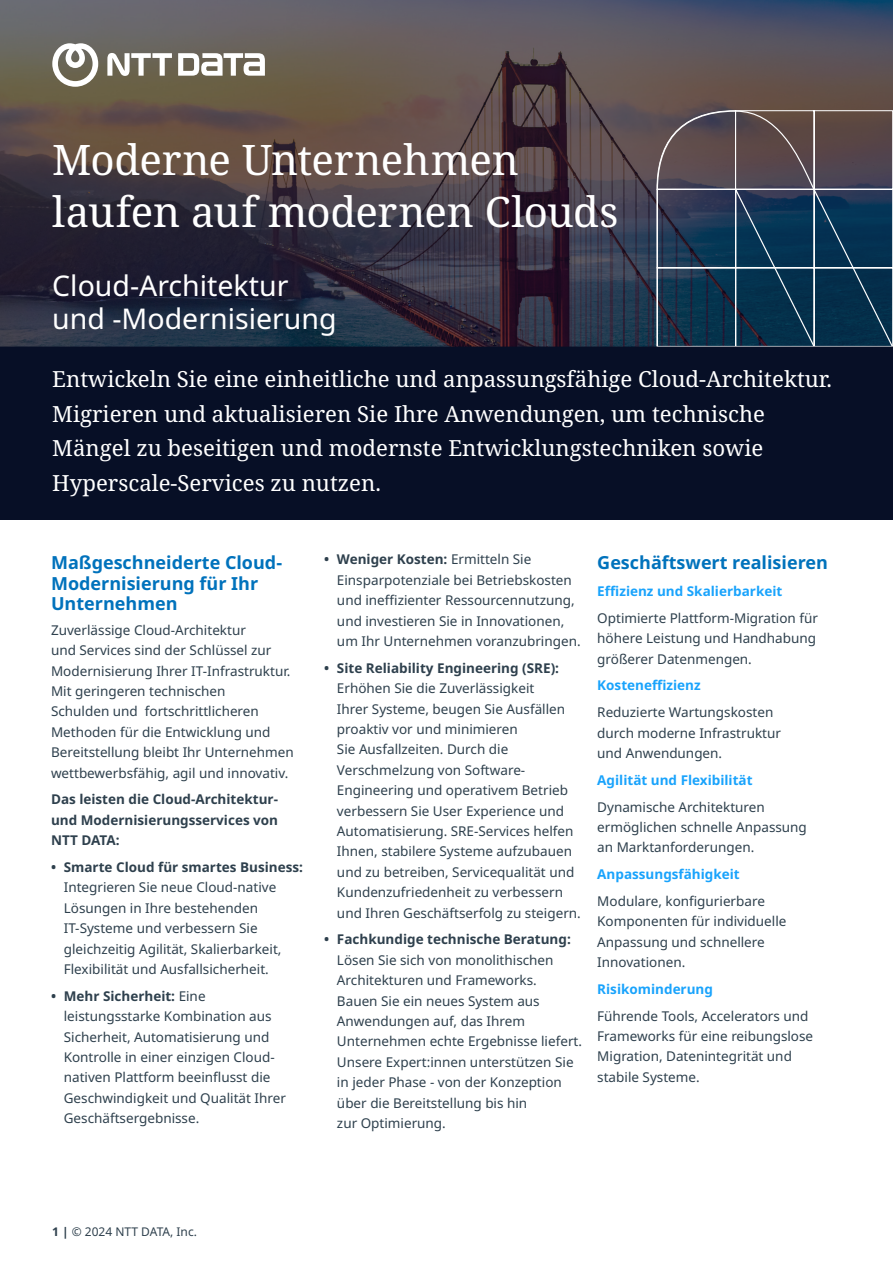
<style>
.page{position:relative;width:893px;height:1263px;background:#fff}
.page>*{position:absolute;margin:0;border:0;box-sizing:border-box;transform-origin:0 0}
.t1{font:42px/52.5px "Noto Serif";letter-spacing:-.01em;color:#fff}
.t2{font:28.5px/33px "Noto Sans";color:#fff}
.t3{font:22.2px/34.5px "Noto Serif";color:#fff}
.t4{font:700 18px/20.4px "Noto Sans";color:#0072bc}
.t5{font:13.5px/20.4px "Noto Sans";color:#2e404d}
.t6{font:700 13.5px/20.4px "Noto Sans";color:#2e404d;text-align:justify}
.t7{font:700 13.5px "Noto Sans";color:#19a3fc}
.t8{font:12px "Noto Sans";color:#2e404d}
.s1{font-weight:700}
</style>
<div class="page">
<svg style="left:0;top:0;width:893px;height:347px;background:#49434a"></svg>
<div style="left:0;top:347px;width:893px;height:172px;background:#070f26"></div>
<svg style="left:656px;top:110px;width:237px;height:237px;background:#314356"></svg>
<svg style="left:52px;top:43px;width:46px;height:44px"></svg>
<svg style="left:178px;top:53px;width:87px;height:23px"></svg>
<svg style="left:107px;top:53px;width:65px;height:23px"></svg>
<h1 class="t1" style="left:52px;top:135px;width:568px">Moderne Unternehmen laufen auf modernen Clouds</h1>
<h2 class="t2" style="left:52px;top:270px;width:286px">Cloud-Architektur und -Modernisierung</h2>
<p class="t3" style="left:52px;top:362px;width:781px">Entwickeln Sie eine einheitliche und anpassungsfähige Cloud-Architektur.<br>Migrieren und aktualisieren Sie Ihre Anwendungen, um technische Mängel zu beseitigen und modernste Entwicklungstechniken sowie Hyperscale-Services zu nutzen.</p>
<h3 class="t4" style="left:51px;top:553px;width:233px">Maßgeschneiderte Cloud-<br>Modernisierung für Ihr<br>Unternehmen</h3>
<p class="t5" style="left:51px;top:620px;width:244px">Zuverlässige Cloud-Architektur<br>und Services sind der Schlüssel zur Modernisierung Ihrer IT-Infrastruktur.<br>Mit geringeren technischen<br>Schulden und fortschrittlicheren Methoden für die Entwicklung und Bereitstellung bleibt Ihr Unternehmen wettbewerbsfähig, agil und innovativ.</p>
<p class="t6" style="left:51px;top:789px;width:229px">Das leisten die Cloud-Architektur&shy;und Modernisierungsservices von NTT DATA:</p>
<p class="t6" style="left:51px;top:857px;width:254px">• Smarte Cloud für smartes Business:</p>
<p class="t5" style="left:64px;top:877px;width:219px">Integrieren Sie neue Cloud-native Lösungen in Ihre bestehenden IT-Systeme und verbessern Sie gleichzeitig Agilität, Skalierbarkeit, Flexibilität und Ausfallsicherheit.</p>
<p class="t5" style="left:64px;top:986px;width:224px;text-indent:-13px"><span class="s1">• Mehr Sicherheit:</span> Eine leistungsstarke Kombination aus<br>Sicherheit, Automatisierung und<br>Kontrolle in einer einzigen Cloud&shy;nativen Plattform beeinflusst die<br>Geschwindigkeit und Qualität Ihrer<br>Geschäftsergebnisse.</p>
<p class="t5" style="left:337px;top:549px;width:245px;text-indent:-13px"><span class="s1">• Weniger Kosten:</span> Ermitteln Sie Einsparpotenziale bei Betriebskosten und ineffizienter Ressourcennutzung, und investieren Sie in Innovationen, um Ihr Unternehmen voranzubringen.</p>
<p class="t6" style="left:324px;top:658px;width:236px">• Site Reliability Engineering (SRE):</p>
<p class="t5" style="left:337px;top:678px;width:245px">Erhöhen Sie die Zuverlässigkeit<br>Ihrer Systeme, beugen Sie Ausfällen proaktiv vor und minimieren<br>Sie Ausfallzeiten. Durch die Verschmelzung von Software-Engineering und operativem Betrieb verbessern Sie User Experience und Automatisierung. SRE-Services helfen Ihnen, stabilere Systeme aufzubauen und zu betreiben, Servicequalität und Kundenzufriedenheit zu verbessern und Ihren Geschäftserfolg zu steigern.</p>
<p class="t6" style="left:324px;top:929px;width:248px">• Fachkundige technische Beratung:</p>
<p class="t5" style="left:337px;top:950px;width:247px">Lösen Sie sich von monolithischen<br>Architekturen und Frameworks.<br>Bauen Sie ein neues System aus<br>Anwendungen auf, das Ihrem<br>Unternehmen echte Ergebnisse liefert.<br>Unsere Expert:innen unterstützen Sie in jeder Phase - von der Konzeption über die Bereitstellung bis hin<br>zur Optimierung.</p>
<h3 class="t4" style="left:597px;top:553px;width:232px">Geschäftswert realisieren</h3>
<p class="t7" style="left:597px;top:583px;width:187px">Effizienz und Skalierbarkeit</p>
<p class="t5" style="left:597px;top:608px;width:222px">Optimierte Plattform-Migration für höhere Leistung und Handhabung größerer Datenmengen.</p>
<p class="t7" style="left:597px;top:678px;width:105px">Kosteneffizienz</p>
<p class="t5" style="left:597px;top:702px;width:185px">Reduzierte Wartungskosten durch moderne Infrastruktur und Anwendungen.</p>
<p class="t7" style="left:597px;top:772px;width:157px">Agilität und Flexibilität</p>
<p class="t5" style="left:597px;top:797px;width:211px">Dynamische Architekturen ermöglichen schnelle Anpassung an Marktanforderungen.</p>
<p class="t7" style="left:597px;top:866px;width:144px">Anpassungsfähigkeit</p>
<p class="t5" style="left:597px;top:891px;width:191px">Modulare, konfigurierbare<br>Komponenten für individuelle<br>Anpassung und schnellere<br>Innovationen.</p>
<p class="t7" style="left:597px;top:981px;width:117px">Risikominderung</p>
<p class="t5" style="left:597px;top:1006px;width:217px">Führende Tools, Accelerators und<br>Frameworks für eine reibungslose<br>Migration, Datenintegrität und stabile Systeme.</p>
<p class="t8" style="left:52px;top:1225px;width:146px"><span class="s1">1 |</span> © 2024 NTT DATA, Inc.</p>
</div>
